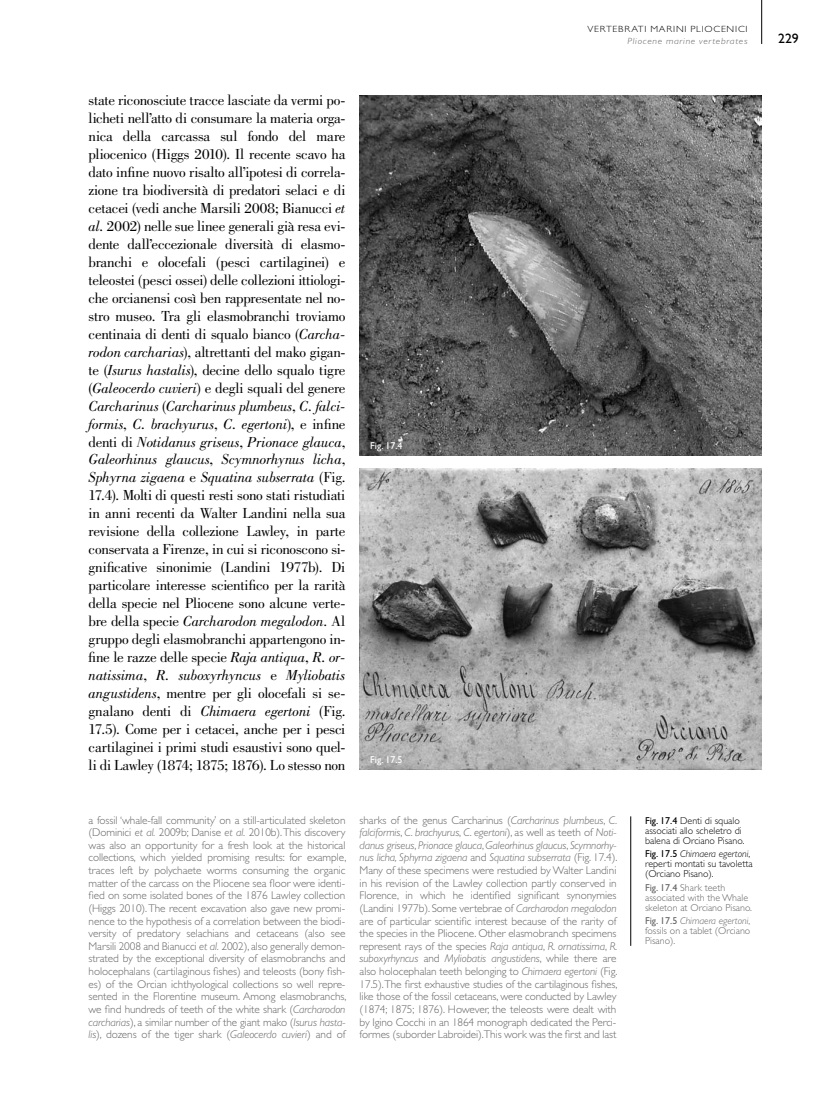
<style>
.page{position:relative;width:815px;height:1099px;background:#fff}
.page>*{position:absolute;margin:0;border:0;box-sizing:border-box;transform-origin:0 0}
.t1{font:15px/18px "Bodoni Std";letter-spacing:-.02em;color:#000;text-align:justify}
.t2{font:13.75px "Gill Sans Std";color:#000}
.t3{font:300 11.25px/12.6px "Gill Sans Std";letter-spacing:-.005em;color:#646567;text-align:justify}
.t4{font:300 10px/10px "Gill Sans Std";color:#000}
.t5{font:300 10px/10px "Gill Sans Std";color:#646567}
.t6{font:10px "Gill Sans Std";color:#fff}
.t7{font:300 9px "Gill Sans Std";letter-spacing:.075em;color:#000;scale:1.11 1}
.t8{font:italic 300 9px "Gill Sans Std";letter-spacing:.07em;color:#646567;scale:1.11 1}
.s1{font-style:italic}
.s2{font-weight:400}
</style>
<div class="page">
<hr style="left:761px;top:0;width:1px;height:44px;background:#000">
<img style="left:360px;top:95px;width:402px;height:361px">
<img style="left:360px;top:468px;width:402px;height:301px">
<hr style="left:631px;top:816px;width:1px;height:129px;background:#000">
<p class="t1" style="left:89px;top:92px;width:258px">state riconosciute tracce lasciate da vermi po&shy;licheti nell’atto di consumare la materia orga&shy;nica della carcassa sul fondo del mare pliocenico (Higgs 2010). Il recente scavo ha dato infine nuovo risalto all’ipotesi di correla&shy;zione tra biodiversità di predatori selaci e di cetacei (vedi anche Marsili 2008; Bianucci <span class="s1">et al.</span> 2002) nelle sue linee generali già resa evi&shy;dente dall’eccezionale diversità di elasmo&shy;branchi e olocefali (pesci cartilaginei) e teleostei (pesci ossei) delle collezioni ittiologi&shy;che orcianensi così ben rappresentate nel no&shy;stro museo. Tra gli elasmobranchi troviamo centinaia di denti di squalo bianco (<span class="s1">Carcha&shy;rodon carcharias</span>), altrettanti del mako gigan&shy;te (<span class="s1">Isurus hastalis</span>), decine dello squalo tigre (<span class="s1">Galeocerdo cuvieri</span>) e degli squali del genere <span class="s1">Carcharinus</span> (<span class="s1">Carcharinus plumbeus</span>, <span class="s1">C. falci&shy;formis</span>, <span class="s1">C. brachyurus</span>, <span class="s1">C. egertoni</span>), e infine denti di <span class="s1">Notidanus griseus</span>, <span class="s1">Prionace glauca</span>, <span class="s1">Galeorhinus glaucus</span>, <span class="s1">Scymnorhynus licha</span>, <span class="s1">Sphyrna zigaena</span> e <span class="s1">Squatina subserrata</span> (Fig.<br>17.4). Molti di questi resti sono stati ristudiati in anni recenti da Walter Landini nella sua revisione della collezione Lawley, in parte conservata a Firenze, in cui si riconoscono si&shy;gnificative sinonimie (Landini 1977b). Di particolare interesse scientifico per la rarità della specie nel Pliocene sono alcune verte&shy;bre della specie <span class="s1">Carcharodon megalodon</span>. Al gruppo degli elasmobranchi appartengono in&shy;fine le razze delle specie <span class="s1">Raja antiqua</span>, <span class="s1">R. or&shy;natissima</span>, <span class="s1">R. suboxyrhyncus</span> e <span class="s1">Myliobatis angustidens</span>, mentre per gli olocefali si se&shy;gnalano denti di <span class="s1">Chimaera egertoni</span> (Fig.<br>17.5). Come per i cetacei, anche per i pesci cartilaginei i primi studi esaustivi sono quel&shy;li di Lawley (1874; 1875; 1876). Lo stesso non</p>
<p class="t6" style="left:370px;top:439px;width:34px">Fig. 17.4</p>
<p class="t6" style="left:370px;top:753px;width:34px">Fig. 17.5</p>
<p class="t7" style="left:587px;top:24px;width:146px">Vertebrati marin i pliocen ici</p>
<p class="t8" style="left:627px;top:36px;width:110px">Pliocene marine vertebrates</p>
<p class="t2" style="left:778px;top:31px;width:22px">229</p>
<p class="t3" style="left:89px;top:813px;width:259px">a fossil ‘whale-fall community’ on a still-articulated skeleton (Dominici <span class="s1">et al.</span> 2009b; Danise <span class="s1">et al.</span> 2010b). This discovery was also an opportunity for a fresh look at the historical collections, which yielded promising results: for example, traces left by polychaete worms consuming the organic matter of the carcass on the Pliocene sea floor were identi&shy;fied on some isolated bones of the 1876 Lawley collection (H iggs 2010). The recent excavation also gave new promi&shy;nence to the hypothesis of a correlation between the biodi&shy;versity of predatory selachians and cetaceans (also see Marsili 2008 and Bianucci <span class="s1">et al.</span> 2002), also generally demon&shy;strated by the exceptional diversity of elasmobranchs and holocephalans (cartilaginous fishes) and teleosts (bony fish&shy;es) of the Orcian ichthyological collections so well repre&shy;sented in the Florentine museum. Among elasmobranchs, we find hundreds of teeth of the white shark (<span class="s1">Carcharodon carcharias</span>), a similar number of the giant mako (<span class="s1">Isurus hasta&shy;lis</span>), dozens of the tiger shark (<span class="s1">Galeocerdo cuvieri</span>) and of</p>
<p class="t3" style="left:360px;top:813px;width:259px">sharks of the genus Carcharinus (<span class="s1">Carcharinus plumbeus</span>, <span class="s1">C. falciformis</span>, <span class="s1">C. brachyurus</span>, <span class="s1">C. egertoni</span>), as well as teeth of <span class="s1">Noti&shy;danus griseus</span>, <span class="s1">Prionace glauca</span>, <span class="s1">Galeorhinus glaucus</span>, <span class="s1">Scymnorhy&shy;nus licha, Sphyrna zigaena</span> and <span class="s1">Squatina subserrata</span> (Fig. 17.4).<br>Many of these specimens were restudied by Walter Landini in his revision of the Lawley collection partly conserved in Florence, in which he identified significant synonymies (Landini 1977b). Some vertebrae of <span class="s1">Carcharodon megalodon </span>are of particular scientific interest because of the rarity of the species in the Pliocene. Other elasmobranch specimens represent rays of the species <span class="s1">Raja antiqua</span>, <span class="s1">R. ornatissima</span>, <span class="s1">R. suboxyrhyncus</span> and <span class="s1">Myliobatis angustidens</span>, while there are also holocephalan teeth belonging to <span class="s1">Chimaera egertoni</span> (Fig.<br>17.5).The first exhaustive studies of the cartilaginous fishes, like those of the fossil cetaceans, were conducted by Lawley (1874; 1875; 1876). H owever, the teleosts were dealt with by Igino Cocchi in an 1864 monograph dedicated the Perci&shy;formes (suborder Labroidei).This work was the first and last</p>
<p class="t4" style="left:645px;top:815px;width:101px"><span class="s2">Fig. 17.4</span> Denti di squalo associati allo scheletro di balena di Orciano Pisano.</p>
<p class="t4" style="left:645px;top:849px;width:109px"><span class="s2">Fig. 17.5</span> <span class="s1">Chimaera egertoni</span>, reperti montati su tavoletta (Orciano Pisano).</p>
<p class="t5" style="left:645px;top:882px;width:109px"><span class="s2">Fig. 17.4</span> Shark teeth associated with the Whale skeleton at Orciano Pisano.</p>
<p class="t5" style="left:645px;top:916px;width:107px;text-align:justify"><span class="s2">Fig. 17.5</span> <span class="s1">Chimaera egertoni</span>, fossils on a tablet (Orciano Pisano).</p>
</div>
